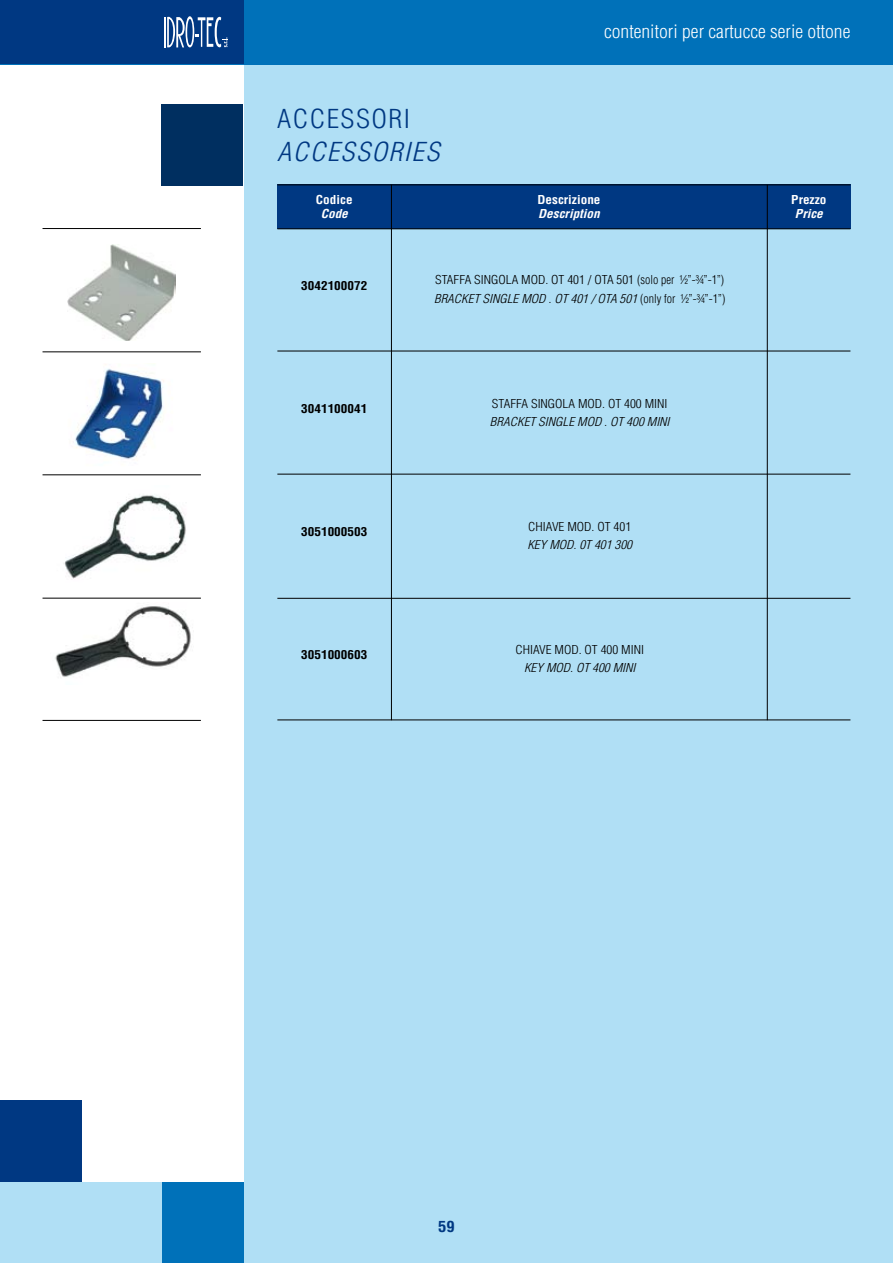
<style>
.page{position:relative;width:893px;height:1263px;background:#b0dff5}
.page>*{position:absolute;margin:0;border:0;box-sizing:border-box;transform-origin:0 0}
.t1{font:italic 300 condensed 25.5px "Helvetica";letter-spacing:.05em;color:#003882;scale:1.1 1}
.t2{font:300 condensed 25.5px "Helvetica";letter-spacing:.05em;color:#003882;scale:1.1 1}
.t3{font:300 condensed 18px "Helvetica";color:#fff;scale:1.1 1}
.t4{font:700 condensed 15px "Helvetica";color:#003882;scale:1.1 1}
.t5{font:300 condensed 12px "Helvetica";color:#000;scale:1.1 1}
.t6{font:italic 300 condensed 12px "Helvetica";color:#000;scale:1.1 1}
.t7{font:700 condensed 12px "Helvetica";color:#000;scale:1.1 1}
.t8{font:700 condensed 12px "Helvetica";color:#fff;scale:1.1 1}
.t9{font:italic 700 condensed 12px "Helvetica";color:#fff;scale:1.1 1}
.t10{font:300 condensed 12px "Helvetica";color:#000}
.s1{font-style:italic}
</style>
<div class="page">
<div style="left:0;top:0;width:243px;height:1181px;background:#fff"></div>
<div style="left:162px;top:104px;width:81px;height:81px;background:#002f60"></div>
<div style="left:162px;top:1182px;width:81px;height:81px;background:#0071b9"></div>
<div style="left:277px;top:185px;width:573px;height:44px;background:#003882"></div>
<hr style="left:277px;top:185px;width:573px;height:1px;background:#000">
<hr style="left:277px;top:229px;width:573px;height:1px;background:#000">
<hr style="left:391px;top:185px;width:1px;height:535px;background:#000">
<hr style="left:767px;top:185px;width:1px;height:535px;background:#000">
<hr style="left:277px;top:351px;width:573px;height:1px;background:#000">
<hr style="left:277px;top:474px;width:573px;height:1px;background:#000">
<hr style="left:277px;top:598px;width:573px;height:1px;background:#000">
<hr style="left:277px;top:720px;width:573px;height:1px;background:#000">
<img style="left:55px;top:606px;width:136px;height:71px">
<img style="left:75px;top:368px;width:89px;height:91px">
<hr style="left:43px;top:720px;width:158px;height:1px;background:#000">
<hr style="left:43px;top:598px;width:158px;height:1px;background:#000">
<hr style="left:43px;top:475px;width:158px;height:1px;background:#000">
<hr style="left:43px;top:352px;width:158px;height:1px;background:#000">
<hr style="left:43px;top:228px;width:158px;height:1px;background:#000">
<div style="left:0;top:1101px;width:82px;height:81px;background:#003882"></div>
<div style="left:0;top:0;width:893px;height:64px;background:#0071b9"></div>
<div style="left:0;top:0;width:243px;height:64px;background:#003882"></div>
<svg style="left:167px;top:16px;width:60px;height:31px"></svg>
<hr style="left:164px;top:17px;width:2px;height:31px;background:#fff">
<img style="left:64px;top:495px;width:122px;height:84px">
<img style="left:67px;top:244px;width:108px;height:96px">
<h1 class="t2" style="left:277px;top:104px;width:122px">ACCESSORI</h1>
<h1 class="t1" style="left:277px;top:137px;width:149px">ACC ESSORIES</h1>
<p class="t8" style="left:316px;top:192px;width:35px">Codice</p>
<p class="t9" style="left:321px;top:207px;width:26px">Code</p>
<h2 class="t3" style="left:604px;top:21px;width:225px">contenitori per cartucce serie ottone</h2>
<p class="t8" style="left:537px;top:192px;width:59px">Descrizione</p>
<p class="t9" style="left:538px;top:207px;width:58px">Description</p>
<p class="t8" style="left:791px;top:192px;width:34px">Prezzo</p>
<p class="t9" style="left:795px;top:207px;width:27px">Price</p>
<p class="t7" style="left:301px;top:278px;width:61px">3042100072</p>
<p class="t5" style="left:435px;top:273px;width:152px">STAFFA SINGOLA MOD. OT 401 / ota</p>
<p class="t5" style="left:616px;top:273px;width:99px">501 (solo per ½”-¾”-1”)</p>
<p class="t6" style="left:434px;top:292px;width:156px">BRACKET SINGL E MOD . OT 401 / OTA</p>
<p class="t10" style="left:620px;top:292px;width:107px"><span class="s1">501</span> (only for ½”-¾”-1”)</p>
<p class="t7" style="left:301px;top:401px;width:61px">3041100041</p>
<p class="t5" style="left:492px;top:397px;width:161px">STAFFA SINGOLA MOD. OT 400 MINI</p>
<p class="t6" style="left:490px;top:415px;width:165px">BRACKET SINGL E MOD . OT 400 MINI</p>
<p class="t7" style="left:301px;top:524px;width:61px">3051000503</p>
<p class="t5" style="left:528px;top:520px;width:95px">CHIAVE MOD. OT 401</p>
<p class="t6" style="left:527px;top:538px;width:97px">KEY MOD. 0T 401 300</p>
<p class="t7" style="left:301px;top:647px;width:61px">3051000603</p>
<p class="t5" style="left:515px;top:643px;width:118px">CHIAVE MOD. OT 400 MINI</p>
<p class="t6" style="left:524px;top:661px;width:103px">KEY MOD. OT 400 MINI</p>
<p class="t4" style="left:438px;top:1217px;width:16px">59</p>
</div>
